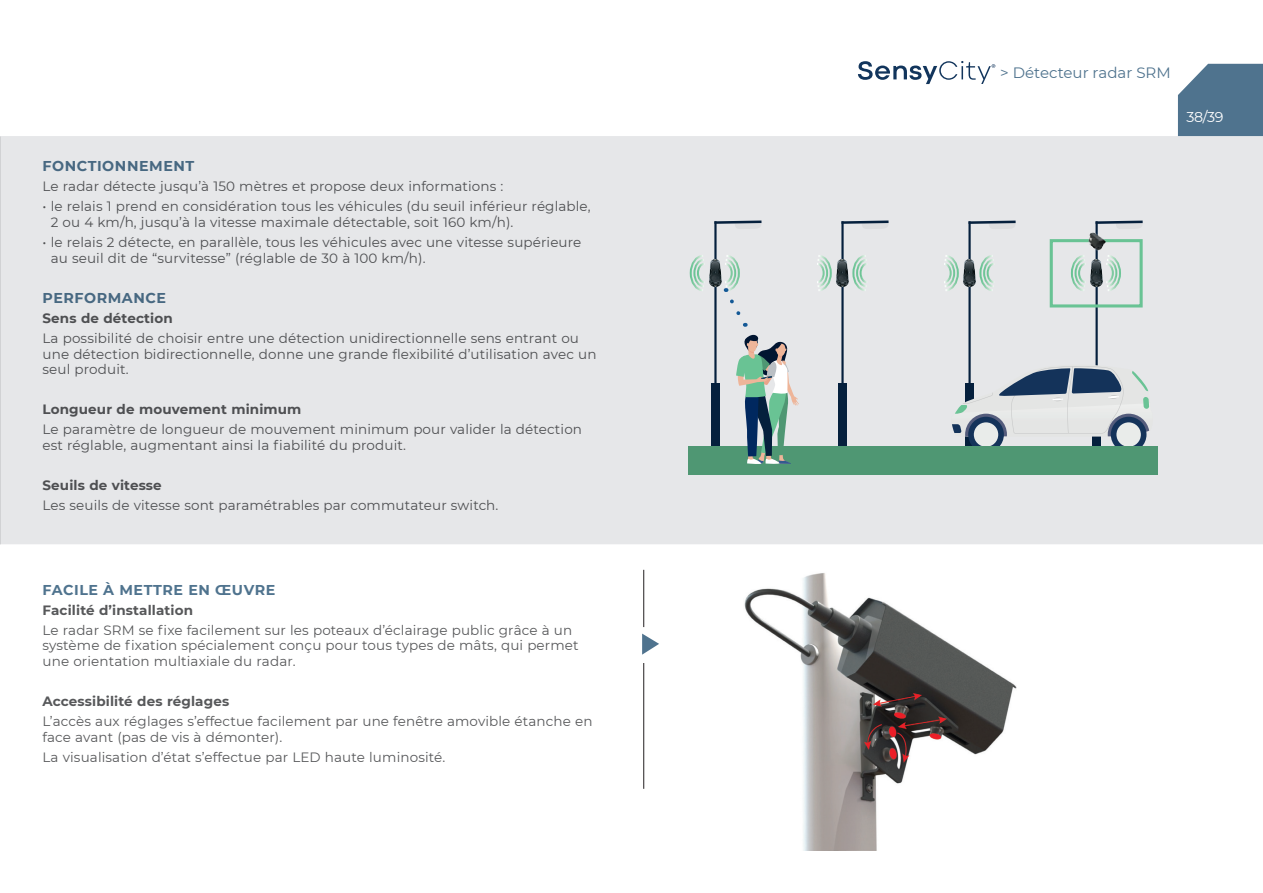
<style>
.page{position:relative;width:1263px;height:893px;background:#fff}
.page>*{position:absolute;margin:0;border:0;box-sizing:border-box;transform-origin:0 0}
.Onglet_droit{font:15px "Montserrat";color:#4f738e}
.t1{font:700 14.25px "Montserrat";letter-spacing:.04em;color:#4f738e}
.t2{font:14.25px "Montserrat";color:#fff}
.t3{font:13.5px/15.8px "Montserrat";letter-spacing:.01em;color:#57585a}
.t4{font:700 13.5px "Montserrat";letter-spacing:.01em;color:#57585a}
</style>
<div class="page">
<div style="left:619px;top:136px;width:644px;height:408px;background:#e6e7e9"></div>
<svg style="left:1178px;top:64px;width:85px;height:72px;background:#5c7d96"></svg>
<div style="left:0;top:136px;width:619px;height:408px;background:#e6e7e9"></div>
<hr style="left:643px;top:663px;width:1px;height:126px;background:#231f20">
<hr style="left:643px;top:570px;width:1px;height:57px;background:#231f20">
<svg style="left:642px;top:634px;width:17px;height:21px"></svg>
<img style="left:744px;top:573px;width:273px;height:277px">
<svg style="left:858px;top:61px;width:137px;height:23px"></svg>
<div style="left:965px;top:391px;width:9px;height:55px;background:#05203d"></div>
<svg style="left:971px;top:221px;width:45px;height:8px"></svg>
<hr style="left:968px;top:221px;width:3px;height:163px;background:#05203d">
<img style="left:963px;top:259px;width:13px;height:28px">
<div style="left:1092px;top:391px;width:9px;height:55px;background:#05203d"></div>
<svg style="left:1098px;top:221px;width:45px;height:8px"></svg>
<hr style="left:1095px;top:221px;width:3px;height:163px;background:#05203d">
<svg style="left:1070px;top:254px;width:18px;height:38px"></svg>
<svg style="left:1104px;top:254px;width:18px;height:38px"></svg>
<img style="left:1090px;top:259px;width:13px;height:28px">
<div style="left:1050px;top:239px;width:93px;height:68px;border:3px solid #69c394"></div>
<div style="left:968px;top:417px;width:36px;height:35px;background:#14335a;border-radius:50%"></div>
<div style="left:974px;top:422px;width:24px;height:25px;background:#e9ecea;border-radius:50%"></div>
<div style="left:1111px;top:417px;width:35px;height:35px;background:#14335a;border-radius:50%"></div>
<div style="left:1116px;top:422px;width:25px;height:25px;background:#e9ecea;border-radius:50%"></div>
<svg style="left:951px;top:364px;width:202px;height:72px;background:#b1bac3"></svg>
<img style="left:1084px;top:230px;width:22px;height:21px">
<div style="left:688px;top:446px;width:469px;height:29px;background:#4f9773"></div>
<div style="left:711px;top:391px;width:9px;height:55px;background:#05203d"></div>
<svg style="left:714px;top:220px;width:47px;height:9px"></svg>
<hr style="left:714px;top:221px;width:2px;height:163px;background:#05203d">
<div style="left:711px;top:384px;width:9px;height:7px;background:#05203d"></div>
<svg style="left:689px;top:254px;width:17px;height:38px"></svg>
<img style="left:709px;top:259px;width:13px;height:28px">
<div style="left:838px;top:391px;width:9px;height:55px;background:#05203d"></div>
<svg style="left:841px;top:220px;width:48px;height:9px"></svg>
<hr style="left:841px;top:221px;width:3px;height:163px;background:#05203d">
<div style="left:838px;top:384px;width:9px;height:7px;background:#05203d"></div>
<img style="left:836px;top:259px;width:13px;height:28px">
<svg style="left:736px;top:333px;width:63px;height:131px;background:#94ada8"></svg>
<svg style="left:723px;top:254px;width:23px;height:73px;background:#d6e0df"></svg>
<svg style="left:815px;top:254px;width:18px;height:38px"></svg>
<svg style="left:851px;top:254px;width:18px;height:38px"></svg>
<svg style="left:942px;top:254px;width:18px;height:38px"></svg>
<svg style="left:978px;top:254px;width:18px;height:38px"></svg>
<p class="t1" style="left:43px;top:156px;width:153px">FONCTIONNEMENT</p>
<p class="t3" style="left:43px;top:178px;width:462px">Le radar détecte jusqu’à 150 mètres et propose deux informations :</p>
<p class="t3" style="left:51px;top:198px;width:542px;text-indent:-8px">• le relais 1 prend en considération tous les véhicules (du seuil inférieur réglable,<br>2 ou 4 km/h, jusqu’à la vitesse maximale détectable, soit 160 km/h).</p>
<p class="t3" style="left:51px;top:234px;width:532px;text-indent:-8px">• le relais 2 détecte, en parallèle, tous les véhicules avec une vitesse supérieure au seuil dit de “survitesse” (réglable de 30 à 100 km/h).</p>
<p class="t1" style="left:43px;top:287px;width:125px">PERFORMANCE</p>
<p class="t4" style="left:43px;top:308px;width:132px">Sens de détection</p>
<p class="t3" style="left:43px;top:330px;width:555px">La possibilité de choisir entre une détection unidirectionnelle sens entrant ou une détection bidirectionnelle, donne une grande flexibilité d’utilisation avec un seul produit.</p>
<p class="t4" style="left:43px;top:400px;width:260px">Longueur de mouvement minimum</p>
<p class="t3" style="left:43px;top:421px;width:541px">Le paramètre de longueur de mouvement minimum pour valider la détection est réglable, augmentant ainsi la fiabilité du produit.</p>
<p class="t4" style="left:43px;top:475px;width:121px">Seuils de vitesse</p>
<p class="t3" style="left:43px;top:497px;width:457px">Les seuils de vitesse sont paramétrables par commutateur switch.</p>
<p class="t1" style="left:43px;top:579px;width:234px">FACILE À METTRE EN ŒUVRE</p>
<p class="t4" style="left:43px;top:600px;width:152px">Facilité d’installation</p>
<p class="t3" style="left:43px;top:621px;width:538px">Le radar SRM se fixe facilement sur les poteaux d’éclairage public grâce à un système de fixation spécialement conçu pour tous types de mâts, qui permet une orientation multiaxiale du radar.</p>
<p class="t4" style="left:43px;top:692px;width:188px">Accessibilité des réglages</p>
<p class="t3" style="left:43px;top:713px;width:552px">L’accès aux réglages s’effectue facilement par une fenêtre amovible étanche en face avant (pas de vis à démonter).</p>
<p class="t3" style="left:43px;top:749px;width:404px">La visualisation d’état s’effectue par LED haute luminosité.</p>
<p class="Onglet_droit" style="left:1000px;top:63px;width:172px">&gt; Détecteur radar SRM</p>
<p class="t2" style="left:1186px;top:107px;width:39px">38/39</p>
</div>
